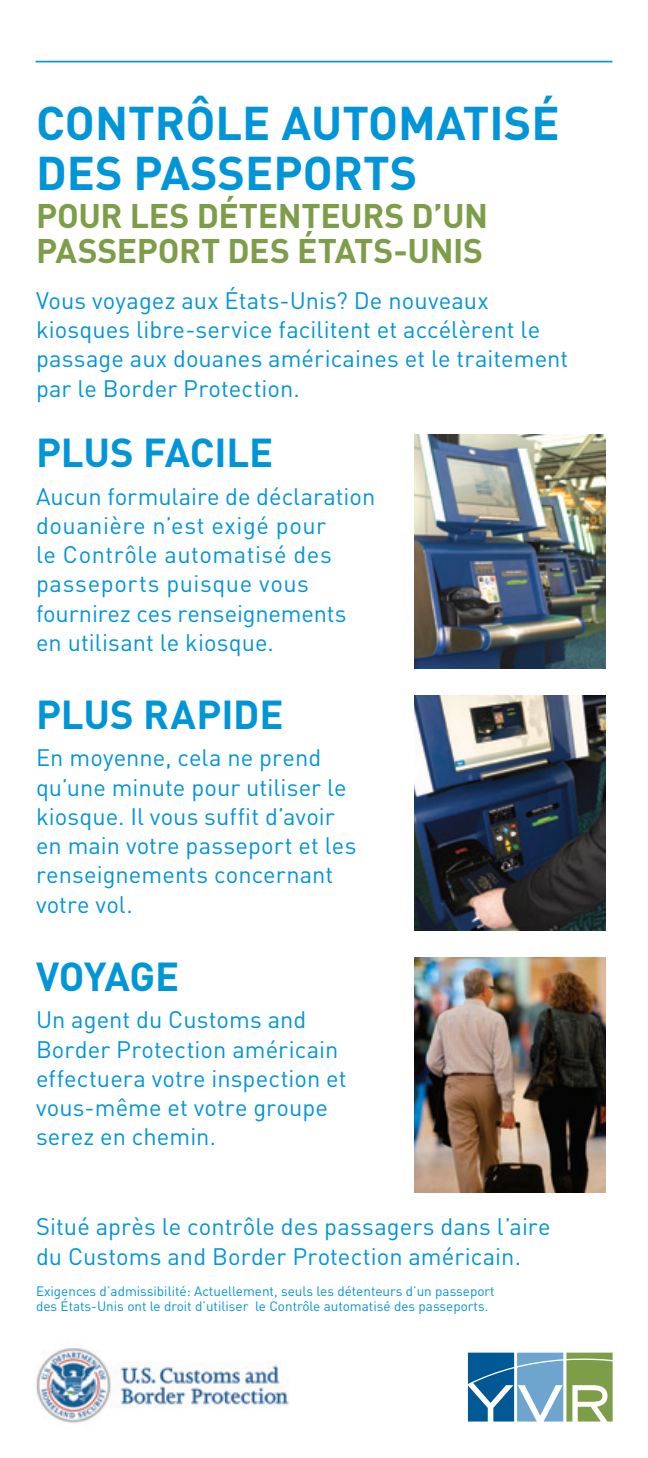
<style>
.page{position:relative;width:648px;height:1458px;background:#fff}
.page>*{position:absolute;margin:0;border:0;box-sizing:border-box;transform-origin:0 0}
.t1{font:700 46.8px/49.5px "DIN";color:#0095d9}
.t2{font:700 40.05px "DIN";letter-spacing:-.005em;color:#0095d9}
.t3{font:700 33.75px/34.9px "DIN";letter-spacing:-.01em;color:#7d9d48}
.Body_copy{font:23.62px/29.2px "DIN";letter-spacing:.005em;color:#0095d9}
.t4{font:13.5px/15.1px "DIN";color:#0095d9}
</style>
<div class="page">
<img style="left:415px;top:434px;width:191px;height:235px">
<img style="left:415px;top:958px;width:191px;height:235px">
<img style="left:415px;top:696px;width:191px;height:235px">
<svg style="left:468px;top:1353px;width:145px;height:69px"></svg>
<hr style="left:36px;top:61px;width:576px;height:1px;background:#0095d9">
<img style="left:34px;top:1348px;width:255px;height:76px">
<p class="t1" style="left:36px;top:96px;width:525px">CONTRÔLE AUTOMATISÉ<br>DES PASSEPORTS</p>
<p class="t3" style="left:36px;top:197px;width:454px">POUR LES DÉTENTEURS D’UN<br>PASSEPORT DES ÉTATS-UNIS</p>
<p class="Body_copy" style="left:36px;top:285px;width:534px">Vous voyagez aux États-Unis? De nouveaux kiosques libre-service facilitent et accélèrent le passage aux douanes américaines et le traitement par le Border Protection.</p>
<p class="t2" style="left:36px;top:427px;width:239px">PLUS FACILE</p>
<p class="Body_copy" style="left:36px;top:481px;width:341px">Aucun formulaire de déclaration douanière n’est exigé pour<br>le Contrôle automatisé des passeports puisque vous fournirez ces renseignements en utilisant le kiosque.</p>
<p class="t2" style="left:36px;top:688px;width:249px">PLUS RAPIDE</p>
<p class="Body_copy" style="left:36px;top:743px;width:322px">En moyenne, cela ne prend qu’une minute pour utiliser le kiosque. Il vous suffit d’avoir en main votre passeport et les renseignements concernant votre vol.</p>
<p class="t2" style="left:36px;top:950px;width:145px">VOYAGE</p>
<p class="Body_copy" style="left:36px;top:1005px;width:312px">Un agent du Customs and<br>Border Protection américain effectuera votre inspection et vous-même et votre groupe serez en chemin.</p>
<p class="Body_copy" style="left:36px;top:1212px;width:516px">Situé après le contrôle des passagers dans l’aire du Customs and Border Protection américain.</p>
<p class="t4" style="left:36px;top:1284px;width:460px">Exigences d’admissibilité: Actuellement, seuls les détenteurs d’un passeport des États-Unis ont le droit d’utiliser le Contrôle automatisé des passeports.</p>
</div>
